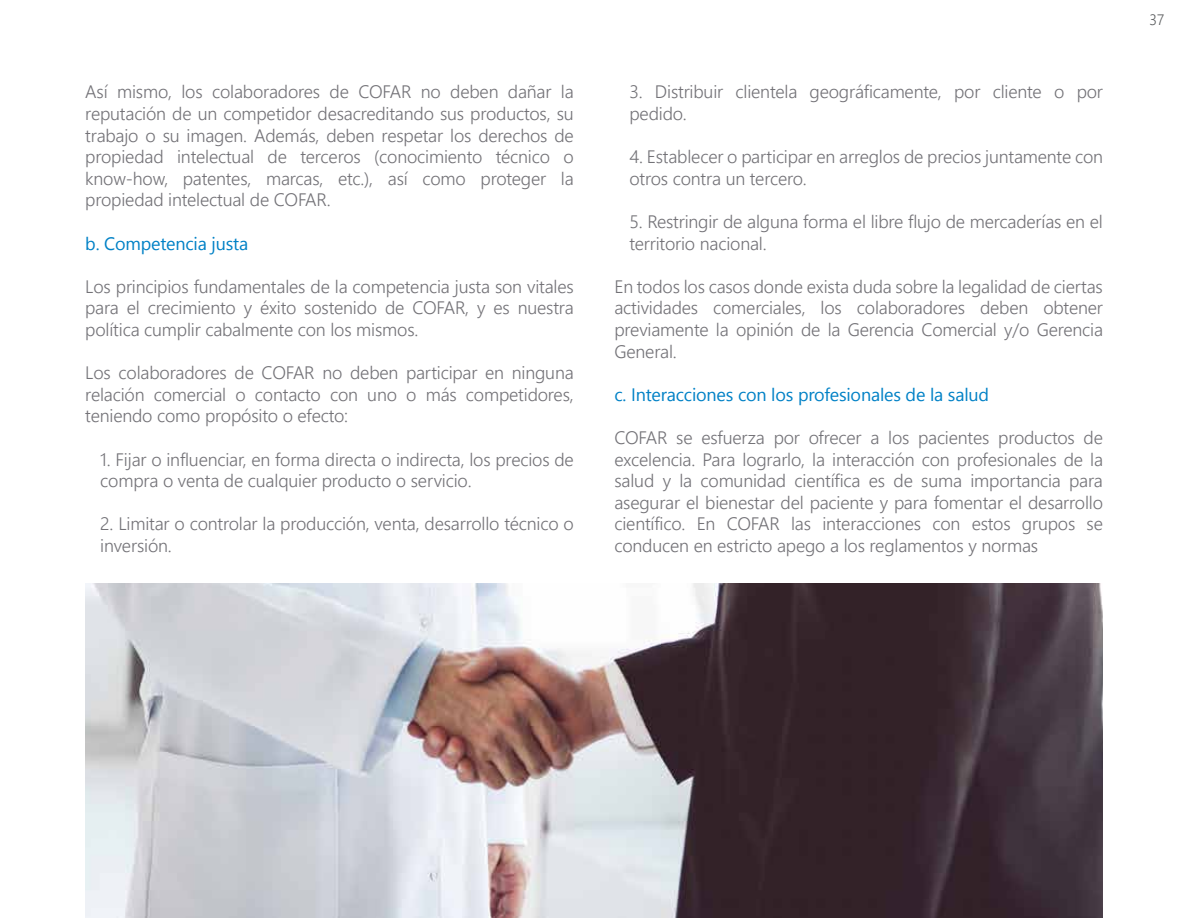
<style>
.page{position:relative;width:1188px;height:918px;background:#fff}
.page>*{position:absolute;margin:0;border:0;box-sizing:border-box;transform-origin:0 0}
.t1{font:300 18px/21.6px "Nirmala UI";letter-spacing:-.01em;color:#737277;text-align:justify}
.t2{font:18px "Nirmala UI";letter-spacing:-.01em;color:#0081c6}
.t3{font:300 15px "Nirmala UI";color:#56585a;scale:.95 1}
</style>
<div class="page">
<img style="left:86px;top:584px;width:1017px;height:334px">
<p class="t1" style="left:85px;top:80px;width:490px">Así mismo, los colaboradores de COFAR no deben dañar la reputación de un competidor desacreditando sus productos, su trabajo o su imagen. Además, deben respetar los derechos de propiedad intelectual de terceros (conocimiento técnico o know-how, patentes, marcas, etc.), así como proteger la propiedad intelectual de COFAR.</p>
<p class="t2" style="left:85px;top:229px;width:164px">b. Competencia justa</p>
<p class="t1" style="left:85px;top:275px;width:490px">Los principios fundamentales de la competencia justa son vitales para el crecimiento y éxito sostenido de COFAR, y es nuestra política cumplir cabalmente con los mismos.</p>
<p class="t1" style="left:85px;top:361px;width:490px">Los colaboradores de COFAR no deben participar en ninguna relación comercial o contacto con uno o más competidores, teniendo como propósito o efecto:</p>
<p class="t1" style="left:100px;top:447px;width:475px">1. Fijar o influenciar, en forma directa o indirecta, los precios de compra o venta de cualquier producto o servicio.</p>
<p class="t1" style="left:100px;top:512px;width:475px">2. Limitar o controlar la producción, venta, desarrollo técnico o inversión.</p>
<p class="t1" style="left:629px;top:80px;width:475px">3. Distribuir clientela geográficamente, por cliente o por pedido.</p>
<p class="t1" style="left:629px;top:145px;width:475px">4. Establecer o participar en arreglos de precios juntamente con otros contra un tercero.</p>
<p class="t1" style="left:629px;top:210px;width:475px">5. Restringir de alguna forma el libre flujo de mercaderías en el territorio nacional.</p>
<p class="t1" style="left:614px;top:275px;width:490px">En todos los casos donde exista duda sobre la legalidad de ciertas actividades comerciales, los colaboradores deben obtener previamente la opinión de la Gerencia Comercial y/o Gerencia General.</p>
<p class="t2" style="left:614px;top:380px;width:376px">c. Interacciones con los profesionales de la salud</p>
<p class="t1" style="left:614px;top:426px;width:490px">COFAR se esfuerza por ofrecer a los pacientes productos de excelencia. Para lograrlo, la interacción con profesionales de la salud y la comunidad científica es de suma importancia para asegurar el bienestar del paciente y para fomentar el desarrollo científico. En COFAR las interacciones con estos grupos se conducen en estricto apego a los reglamentos y normas</p>
<p class="t3" style="left:1150px;top:8px;width:17px">37</p>
</div>
